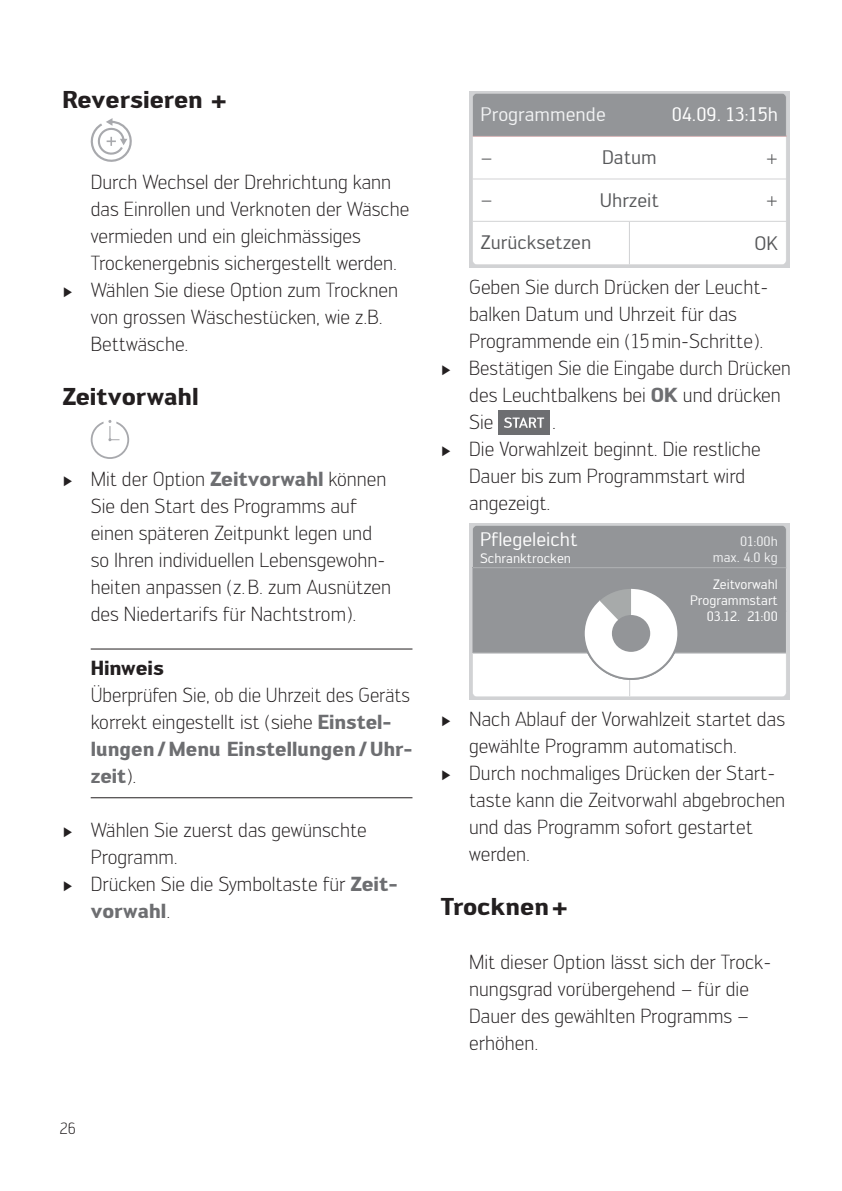
<style>
.page{position:relative;width:842px;height:1191px;background:#fff}
.page>*{position:absolute;margin:0;border:0;box-sizing:border-box;transform-origin:0 0}
.t1{font:700 24px "Engel";color:#231f20}
.t2{font:300 20px/27px "Engel";color:#231f20}
.t3{font:700 20px "Engel";color:#6d6e71}
.t4{font:700 20px "Engel";color:#231f20}
.t5{font:19.2px "Engel";color:#57585a;scale:1.04 1}
.t6{font:19.2px "Engel";color:#fff;scale:1.04 1}
.t7{font:19.2px "Engel";color:#f2f3f4;scale:1.04 1}
.t8{font:300 16px "Engel";color:#231f20}
.t9{font:13.4px/16.2px "Engel";color:#fff;text-align:right;scale:1.04 1}
.t10{font:13.4px/15.6px "Engel";color:#f2f3f4;text-align:right;scale:1.04 1}
.s1{font-family:"Century";font-weight:400;font-size:14px}
.s2{font-weight:700;color:#6d6e71}
.s3{font-weight:300;color:#231f20}
</style>
<div class="page">
<hr style="left:91px;top:648px;width:321px;height:1px;background:#231f20">
<hr style="left:91px;top:797px;width:321px;height:1px;background:#231f20">
<svg style="left:90px;top:118px;width:42px;height:44px"></svg>
<svg style="left:91px;top:420px;width:38px;height:39px"></svg>
<div style="left:469px;top:91px;width:320px;height:176px;background:linear-gradient(to right,#d1d2d4,#d1d2d4)"></div>
<svg style="left:473px;top:137px;width:313px;height:128px"></svg>
<hr style="left:473px;top:221px;width:313px;height:1px;background:#d1d2d4">
<hr style="left:473px;top:179px;width:313px;height:1px;background:#d1d2d4">
<div style="left:472px;top:93px;width:314px;height:43px;background:#939598"></div>
<hr style="left:629px;top:222px;width:1px;height:42px;background:#d1d2d4">
<div style="left:498px;top:410px;width:51px;height:25px;background:#6d6e71"></div>
<svg style="left:504px;top:417px;width:40px;height:11px"></svg>
<div style="left:469px;top:523px;width:320px;height:176px;background:#d1d2d4"></div>
<div style="left:473px;top:681px;width:313px;height:16px;background:#fff"></div>
<hr style="left:629px;top:611px;width:1px;height:85px;background:#d1d2d4">
<svg style="left:472px;top:525px;width:314px;height:156px;background:#aeafb2"></svg>
<div style="left:612px;top:615px;width:38px;height:37px;background:#939598;border-radius:50%"></div>
<p class="t1" style="left:62px;top:85px;width:166px">Reversieren +</p>
<p class="t2" style="left:91px;top:169px;width:302px">Durch Wechsel der Drehrichtung kann</p>
<p class="t2" style="left:91px;top:196px;width:320px">das Einrollen und Verknoten der Wäsche</p>
<p class="t2" style="left:91px;top:223px;width:272px">vermieden und ein gleichmässiges</p>
<p class="t2" style="left:91px;top:250px;width:308px">Trockenergebnis sichergestellt werden.</p>
<p class="t2" style="left:62px;top:277px;width:337px"><span class="s1">►</span> Wählen Sie diese Option zum Trocknen</p>
<p class="t2" style="left:91px;top:304px;width:294px">von grossen Wäschestücken, wie z.B.</p>
<p class="t2" style="left:91px;top:331px;width:99px">Bettwäsche.</p>
<p class="t1" style="left:62px;top:382px;width:138px">Zeitvorwahl</p>
<p class="t2" style="left:91px;top:466px;width:302px;text-indent:-28px"><span class="s1">►</span> Mit der Option <span class="s2">Zeitvorwahl</span> können Sie den Start des Programms auf einen späteren Zeitpunkt legen und so Ihren individuellen Lebensgewohn&shy;heiten anpassen (z. B. zum Ausnützen des Nieder tarifs für Nachtstrom).</p>
<p class="t4" style="left:91px;top:656px;width:75px">Hinweis</p>
<p class="t2" style="left:91px;top:682px;width:323px">Überprüfen Sie, ob die Uhrzeit des Geräts korrekt eingestellt ist (siehe <span class="s2">Einstel&shy;lungen / Menu Einstellungen / Uhr&shy;zeit</span>).</p>
<p class="t2" style="left:62px;top:817px;width:306px"><span class="s1">►</span> Wählen Sie zuerst das gewünschte</p>
<p class="t2" style="left:91px;top:844px;width:89px">Programm.</p>
<p class="t2" style="left:62px;top:871px;width:337px"><span class="s1">►</span> Drücken Sie die Symboltaste für <span class="s2">Zeit-</span></p>
<p class="t3" style="left:91px;top:899px;width:81px">vorwahl<span class="s3">.</span></p>
<p class="t8" style="left:60px;top:1121px;width:18px">26</p>
<p class="t10" style="left:743px;top:103px;width:35px">1:52 h</p>
<p class="t7" style="left:481px;top:107px;width:122px">Programmende</p>
<p class="t6" style="left:672px;top:108px;width:104px">04.09. 13:15h</p>
<p class="t5" style="left:602px;top:150px;width:54px">Datum</p>
<p class="t5" style="left:481px;top:150px;width:13px">−</p>
<p class="t5" style="left:766px;top:150px;width:13px">+</p>
<p class="t5" style="left:481px;top:192px;width:13px">−</p>
<p class="t5" style="left:766px;top:192px;width:13px">+</p>
<p class="t5" style="left:481px;top:235px;width:108px">Zurücksetzen</p>
<p class="t5" style="left:600px;top:193px;width:58px">Uhrzeit</p>
<p class="t5" style="left:755px;top:237px;width:24px">OK</p>
<p class="t2" style="left:469px;top:274px;width:301px">Geben Sie durch Drücken der Leucht-</p>
<p class="t2" style="left:469px;top:301px;width:269px">balken Datum und Uhrzeit für das</p>
<p class="t2" style="left:469px;top:328px;width:296px">Programmende ein (15 min-Schritte).</p>
<p class="t2" style="left:441px;top:355px;width:352px"><span class="s1">►</span> Bestätigen Sie die Eingabe durch Drücken</p>
<p class="t2" style="left:469px;top:382px;width:313px">des Leuchtbalkens bei <span class="s2">OK</span> und drücken</p>
<p class="t2" style="left:469px;top:409px;width:26px">Sie</p>
<p class="t2" style="left:552px;top:409px;width:5px">.</p>
<p class="t2" style="left:441px;top:436px;width:321px"><span class="s1">►</span> Die Vorwahlzeit beginnt. Die restliche</p>
<p class="t2" style="left:469px;top:463px;width:278px">Dauer bis zum Programmstart wird</p>
<p class="t2" style="left:469px;top:490px;width:83px">angezeigt.</p>
<p class="t6" style="left:480px;top:532px;width:95px">Pflegeleicht</p>
<p class="t9" style="left:480px;top:551px;width:89px">Schranktrocken</p>
<p class="t9" style="left:690px;top:577px;width:86px">Zeitvorwahl<br>Programmstart<br>03.12. 21:00</p>
<p class="t10" style="left:713px;top:535px;width:64px">01:00h max. 4.0 kg</p>
<p class="t2" style="left:441px;top:706px;width:346px"><span class="s1">►</span> Nach Ablauf der Vorwahlzeit startet das</p>
<p class="t2" style="left:469px;top:733px;width:269px">gewählte Programm automatisch.</p>
<p class="t2" style="left:441px;top:760px;width:336px"><span class="s1">►</span> Durch nochmaliges Drücken der Start-</p>
<p class="t2" style="left:469px;top:787px;width:318px">taste kann die Zeitvorwahl abgebrochen</p>
<p class="t2" style="left:469px;top:814px;width:285px">und das Programm sofort gestartet</p>
<p class="t2" style="left:469px;top:841px;width:62px">werden.</p>
<p class="t1" style="left:441px;top:892px;width:129px">Trocknen +</p>
<p class="t2" style="left:469px;top:949px;width:304px">Mit dieser Option lässt sich der Trock&shy;nungsgrad vorübergehend – für die<br>Dauer des gewählten Programms – erhöhen.</p>
</div>
